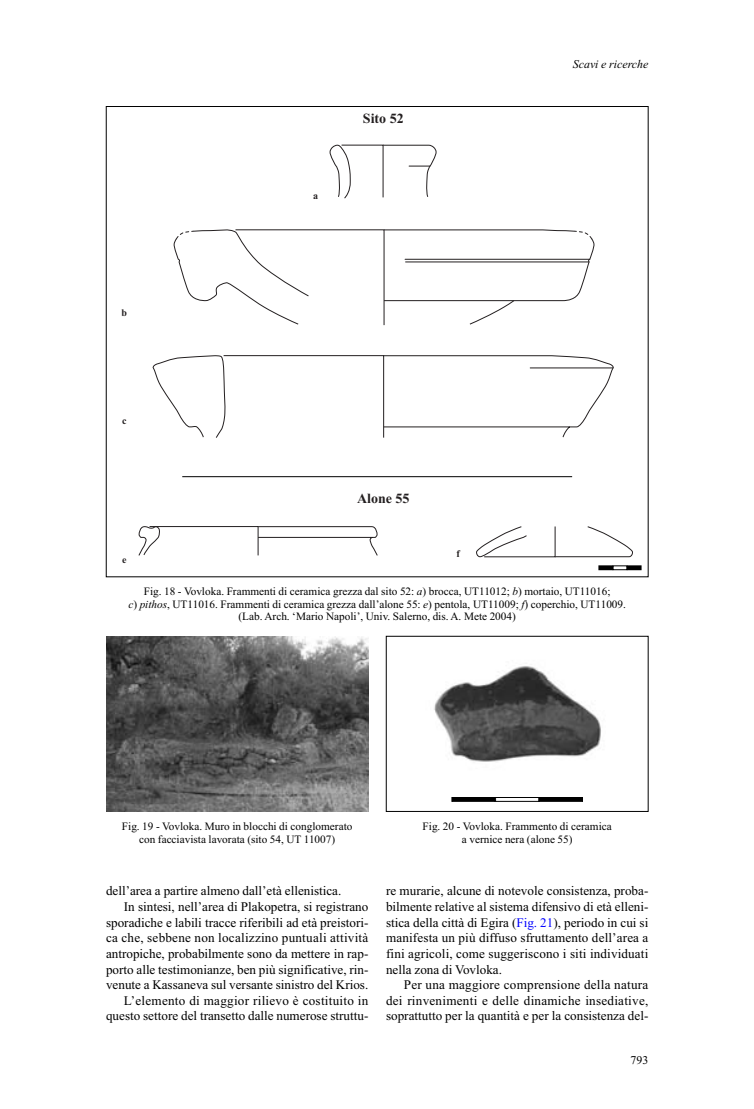
<style>
.page{position:relative;width:754px;height:1109px;background:#fff}
.page>*{position:absolute;margin:0;border:0;box-sizing:border-box;transform-origin:0 0}
.t1{font:700 14px "Times New Roman";color:#231f20}
.t2{font:13.12px/15.6px "Times New Roman";color:#000;text-align:justify}
.t3{font:13.12px "Times New Roman";letter-spacing:.02em;color:#000}
.t4{font:italic 11.88px "Times New Roman";color:#000}
.t5{font:11.88px "Times New Roman";color:#000}
.t6{font:11.25px/12.5px "Times New Roman";color:#000;text-align:center}
.t7{font:700 10px "Times New Roman";color:#231f20}
.s1{font-style:italic}
.s2{color:#00f}
</style>
<div class="page">
<svg style="left:330px;top:145px;width:106px;height:54px"></svg>
<svg style="left:176px;top:229px;width:419px;height:96px"></svg>
<hr style="left:405px;top:259px;width:185px;height:1px;background:#231f20">
<hr style="left:405px;top:262px;width:184px;height:1px;background:#231f20">
<svg style="left:152px;top:355px;width:462px;height:83px"></svg>
<svg style="left:223px;top:355px;width:161px;height:83px"></svg>
<hr style="left:530px;top:368px;width:83px;height:1px;background:#231f20">
<svg style="left:476px;top:526px;width:157px;height:31px"></svg>
<svg style="left:138px;top:526px;width:240px;height:30px"></svg>
<hr style="left:182px;top:476px;width:390px;height:1px;background:#000">
<div style="left:599px;top:566px;width:14px;height:4px;border:1px solid #000"></div>
<div style="left:613px;top:566px;width:14px;height:4px;border:1px solid #000"></div>
<div style="left:627px;top:566px;width:14px;height:4px;border:1px solid #000"></div>
<img style="left:106px;top:636px;width:262px;height:175px">
<img style="left:434px;top:666px;width:167px;height:136px">
<div style="left:386px;top:636px;width:262px;height:175px;border:1px solid #000"></div>
<div style="left:452px;top:797px;width:43px;height:4px;border:1px solid #000"></div>
<div style="left:495px;top:797px;width:44px;height:4px;border:1px solid #000"></div>
<div style="left:539px;top:797px;width:43px;height:4px;border:1px solid #000"></div>
<p class="t7" style="left:122px;top:310px;width:7px">b</p>
<p class="t7" style="left:122px;top:418px;width:6px">c</p>
<p class="t7" style="left:122px;top:556px;width:6px">e</p>
<p class="t7" style="left:313px;top:193px;width:6px">a</p>
<p class="t1" style="left:363px;top:113px;width:42px">Sito 52</p>
<p class="t4" style="left:573px;top:60px;width:77px">Scavi e ricerche</p>
<p class="t1" style="left:357px;top:493px;width:54px">Alone 55</p>
<p class="t7" style="left:456px;top:550px;width:5px">f</p>
<p class="t6" style="left:128px;top:586px;width:499px">Fig. 18 - Vovloka. Frammenti di ceramica grezza dal sito 52: <span class="s1">a</span>) brocca, UT11012; <span class="s1">b</span>) mortaio, UT11016;<br><span class="s1">c</span>) <span class="s1">pithos</span>, UT11016. Frammenti di ceramica grezza dall’alone 55: <span class="s1">e</span>) pentola, UT11009; <span class="s1">f</span>) coperchio, UT11009. (Lab. Arch. ‘Mario Napoli’, Univ. Salerno, dis. A. Mete 2004)</p>
<p class="t6" style="left:122px;top:821px;width:232px">Fig. 19 - Vovloka. Muro in blocchi di conglomerato con facciavista lavorata (sito 54, UT 11007)</p>
<p class="t6" style="left:422px;top:821px;width:191px">Fig. 20 - Vovloka. Frammento di ceramica a vernice nera (alone 55)</p>
<p class="t2" style="left:106px;top:884px;width:237px">dell’area a partire almeno dall’età ellenistica.</p>
<p class="t2" style="left:124px;top:900px;width:246px">In sintesi, nell’area di Plakopetra, si registrano</p>
<p class="t2" style="left:106px;top:916px;width:264px">sporadiche e labili tracce riferibili ad età preistori-</p>
<p class="t3" style="left:106px;top:933px;width:264px">ca che, sebbene non localizzino puntuali attività</p>
<p class="t2" style="left:106px;top:947px;width:264px">antropiche, probabilmente sono da mettere in rap-</p>
<p class="t2" style="left:106px;top:962px;width:264px">porto alle testimonianze, ben più significative, rin-</p>
<p class="t2" style="left:106px;top:978px;width:264px">venute a Kassaneva sul versante sinistro del Krios.</p>
<p class="t3" style="left:124px;top:996px;width:246px">L’elemento di maggior rilievo è costituito in</p>
<p class="t2" style="left:106px;top:1009px;width:264px">questo settore del transetto dalle numerose struttu-</p>
<p class="t2" style="left:386px;top:884px;width:264px">re murarie, alcune di notevole consistenza, proba&shy;bilmente relative al sistema difensivo di età elleni&shy;stica della città di Egira (<span class="s2">Fig. 21</span>), periodo in cui si manifesta un più diffuso sfruttamento dell’area a fini agricoli, come suggeriscono i siti individuati nella zona di Vovloka.</p>
<p class="t2" style="left:386px;top:978px;width:264px;text-indent:18px">Per una maggiore comprensione della natura dei rinvenimenti e delle dinamiche insediative, soprattutto per la quantità e per la consistenza del-</p>
<p class="t5" style="left:630px;top:1056px;width:19px">793</p>
</div>
